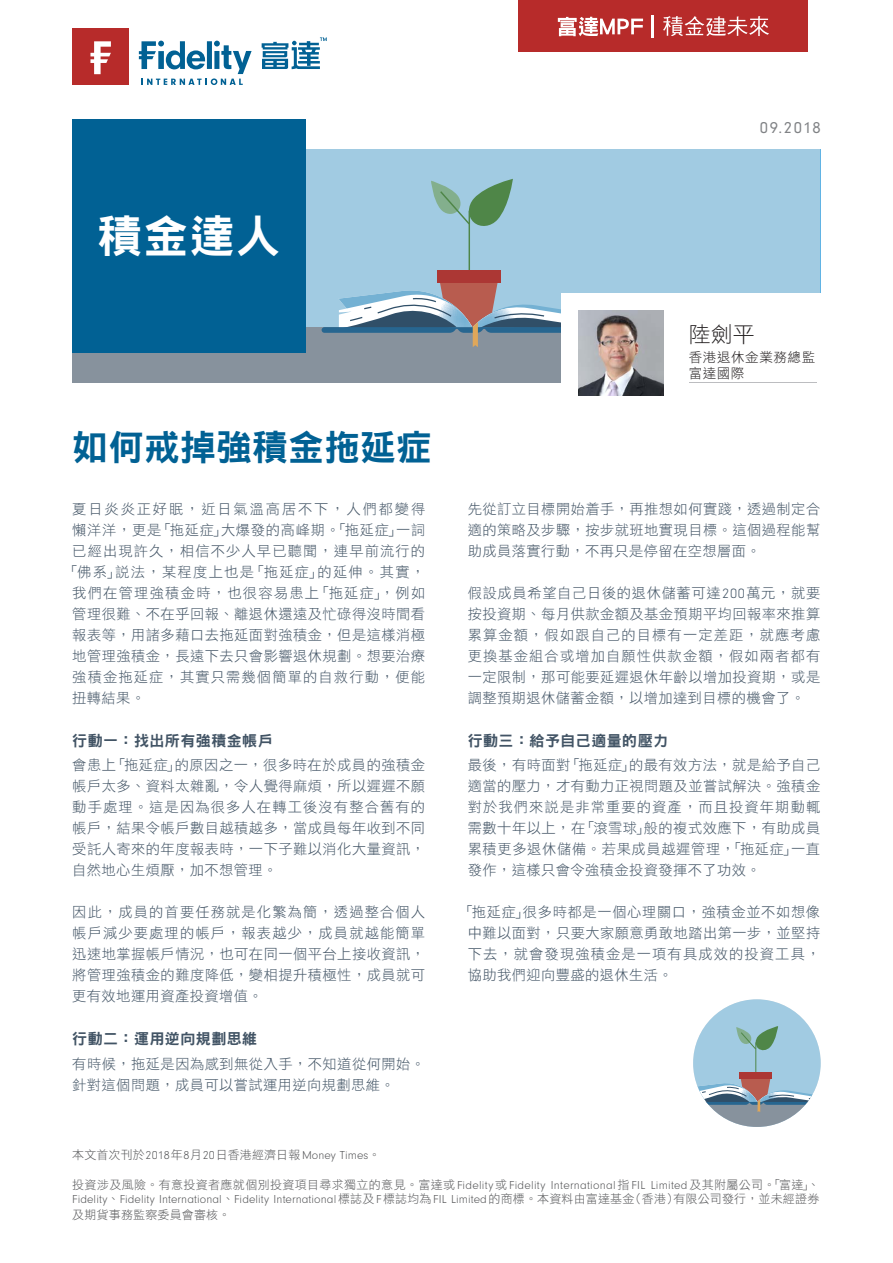
<style>
.page{position:relative;width:893px;height:1263px;background:#fff}
.page>*{position:absolute;margin:0;border:0;box-sizing:border-box;transform-origin:0 0}
.t1{font:45px "DF Hei HK W9";color:#fff}
.t2{font:36px "DF Hei HK W9";color:#016194}
.t3{font:21.75px "DF Hei HK W3";color:#231f20}
.t4{font:16.5px "Neuzeit Gro";letter-spacing:.08em;color:#808285}
.t5{font:15px "DF Hei HK W9";letter-spacing:.03em;color:#425465}
.t6{font:14.25px/21px "DF Hei HK W3";letter-spacing:.035em;color:#425465;text-align:justify}
.t7{font:14.25px "DF Hei HK W3";letter-spacing:.09em;color:#425465}
.t8{font:14.25px "DF Hei HK W3";letter-spacing:.08em;color:#425465}
.t9{font:14.25px "DF Hei HK W3";letter-spacing:.13em;color:#425465}
.t10{font:13.5px "DF Hei HK W3";letter-spacing:.04em;color:#231f20}
.t11{font:300 12px/15px "Neuzeit Gro";letter-spacing:.01em;color:#57585a;text-align:justify}
.s1{font-family:"Neuzeit Gro";font-weight:300}
.s2{font-family:"DF Hei HK W3";font-weight:400}
</style>
<div class="page">
<div style="left:72px;top:149px;width:748px;height:233px;background:#a1cbe2"></div>
<div style="left:72px;top:327px;width:749px;height:56px;background:#87929d"></div>
<hr style="left:469px;top:211px;width:1px;height:105px;background:#4f8648">
<svg style="left:431px;top:179px;width:82px;height:49px"></svg>
<div style="left:437px;top:270px;width:63px;height:13px;background:#ac3734"></div>
<svg style="left:321px;top:271px;width:240px;height:76px"></svg>
<div style="left:72px;top:119px;width:234px;height:234px;background:#016194"></div>
<div style="left:561px;top:293px;width:332px;height:128px;background:#fff"></div>
<div style="left:693px;top:999px;width:128px;height:128px;background:#a1cbe2;border-radius:64px"></div>
<svg style="left:716px;top:1112px;width:82px;height:15px"></svg>
<hr style="left:755px;top:1042px;width:1px;height:54px;background:#4f8648">
<svg style="left:736px;top:1026px;width:42px;height:25px"></svg>
<svg style="left:694px;top:1073px;width:126px;height:39px"></svg>
<img style="left:578px;top:310px;width:85px;height:85px">
<hr style="left:689px;top:382px;width:127px;height:1px;background:#bcbdc0">
<div style="left:72px;top:28px;width:57px;height:57px;background:#b72b2a"></div>
<svg style="left:90px;top:41px;width:21px;height:33px"></svg>
<svg style="left:262px;top:37px;width:65px;height:32px"></svg>
<svg style="left:139px;top:41px;width:113px;height:44px"></svg>
<div style="left:519px;top:0;width:289px;height:51px;background:#b72b2a"></div>
<svg style="left:558px;top:17px;width:85px;height:19px"></svg>
<svg style="left:663px;top:16px;width:106px;height:20px"></svg>
<hr style="left:651px;top:16px;width:2px;height:22px;background:#fff">
<p class="t1" style="left:98px;top:212px;width:185px">積金達人</p>
<p class="t2" style="left:72px;top:428px;width:361px">如何戒掉強積金拖延症</p>
<p class="t9" style="left:72px;top:501px;width:355px">夏日炎炎正好眠，近日氣溫高居不下，人們都變得</p>
<p class="t6" style="left:72px;top:519px;width:355px">懶洋洋，更是「拖延症」大爆發的高峰期。「拖延症」一詞</p>
<p class="t8" style="left:72px;top:543px;width:354px">已經出現許久，相信不少人早已聽聞，連早前流行的</p>
<p class="t7" style="left:65px;top:564px;width:361px">「佛系」說法，某程度上也是「拖延症」的延伸。其實，</p>
<p class="t7" style="left:72px;top:585px;width:355px">我們在管理強積金時，也很容易患上「拖延症」，例如</p>
<p class="t6" style="left:72px;top:603px;width:354px">管理很難、不在乎回報、離退休還遠及忙碌得沒時間看</p>
<p class="t6" style="left:72px;top:624px;width:354px">報表等，用諸多藉口去拖延面對強積金，但是這樣消極</p>
<p class="t6" style="left:72px;top:645px;width:354px">地管理強積金，長遠下去只會影響退休規劃。想要治療</p>
<p class="t8" style="left:72px;top:669px;width:354px">強積金拖延症，其實只需幾個簡單的自救行動，便能</p>
<p class="t6" style="left:72px;top:687px;width:74px">扭轉結果。</p>
<p class="t5" style="left:72px;top:732px;width:202px">行動一：找出所有強積金帳戶</p>
<p class="t6" style="left:72px;top:754px;width:354px">會患上「拖延症」的原因之一，很多時在於成員的強積金帳戶太多、資料太雜亂，令人覺得麻煩，所以遲遲不願動手處理。這是因為很多人在轉工後沒有整合舊有的帳戶，結果令帳戶數目越積越多，當成員每年收到不同受託人寄來的年度報表時，一下子難以消化大量資訊，自然地心生煩厭，加不想管理。</p>
<p class="t6" style="left:72px;top:901px;width:354px">因此，成員的首要任務就是化繁為簡，透過整合個人帳戶減少要處理的帳戶，報表越少，成員就越能簡單迅速地掌握帳戶情況，也可在同一個平台上接收資訊，將管理強積金的難度降低，變相提升積極性，成員就可更有效地運用資產投資增值。</p>
<p class="t5" style="left:72px;top:1030px;width:186px">行動二：運用逆向規劃思維</p>
<p class="t6" style="left:72px;top:1053px;width:354px">有時候，拖延是因為感到無從入手，不知道從何開始。針對這個問題，成員可以嘗試運用逆向規劃思維。</p>
<p class="t4" style="left:760px;top:118px;width:63px">09.2018</p>
<p class="t3" style="left:689px;top:322px;width:67px">陸劍平</p>
<p class="t10" style="left:689px;top:350px;width:128px">香港退休金業務總監</p>
<p class="t10" style="left:689px;top:365px;width:57px">富達國際</p>
<p class="t6" style="left:468px;top:498px;width:354px">先從訂立目標開始着手，再推想如何實踐，透過制定合適的策略及步驟，按步就班地實現目標。這個過程能幫助成員落實行動，不再只是停留在空想層面。</p>
<p class="t6" style="left:468px;top:582px;width:354px">假設成員希望自己日後的退休儲蓄可達<span class="s1">200</span>萬元，就要按投資期、每月供款金額及基金預期平均回報率來推算累算金額，假如跟自己的目標有一定差距，就應考慮更換基金組合或增加自願性供款金額，假如兩者都有一定限制，那可能要延遲退休年齡以增加投資期，或是調整預期退休儲蓄金額，以增加達到目標的機會了。</p>
<p class="t5" style="left:468px;top:732px;width:202px">行動三：給予自己適量的壓力</p>
<p class="t6" style="left:468px;top:754px;width:354px">最後，有時面對「拖延症」的最有效方法，就是給予自己適當的壓力，才有動力正視問題及並嘗試解決。強積金對於我們來說是非常重要的資產，而且投資年期動輒需數十年以上，在「滾雪球」般的複式效應下，有助成員累積更多退休儲備。若果成員越遲管理，「拖延症」一直發作，這樣只會令強積金投資發揮不了功效。</p>
<p class="t6" style="left:468px;top:901px;width:354px;text-indent:-7px">「拖延症」很多時都是一個心理關口，強積金並不如想像中難以面對，只要大家願意勇敢地踏出第一步，並堅持下去，就會發現強積金是一項有具成效的投資工具，協助我們迎向豐盛的退休生活。</p>
<p class="t11" style="left:72px;top:1147px;width:310px"><span class="s2">本文首次刊於</span>2018<span class="s2">年</span>8<span class="s2">月</span>20<span class="s2">日香港經濟日報</span>Money Times<span class="s2">。</span></p>
<p class="t11" style="left:72px;top:1177px;width:749px"><span class="s2">投資涉及風險。有意投資者應就個別投資項目尋求獨立的意見。富達或</span>Fidelity<span class="s2">或</span>Fidelity International<span class="s2">指</span>FIL Limited<span class="s2">及其附屬公司。「富達」、</span>Fidelity<span class="s2">、</span>Fidelity International<span class="s2">、</span>Fidelity International<span class="s2">標誌及</span>F<span class="s2">標誌均為</span>FIL Limited<span class="s2">的商標。本資料由富達基金(香港)有限公司發行，並未經證券及期貨事務監察委員會審核。</span></p>
</div>
